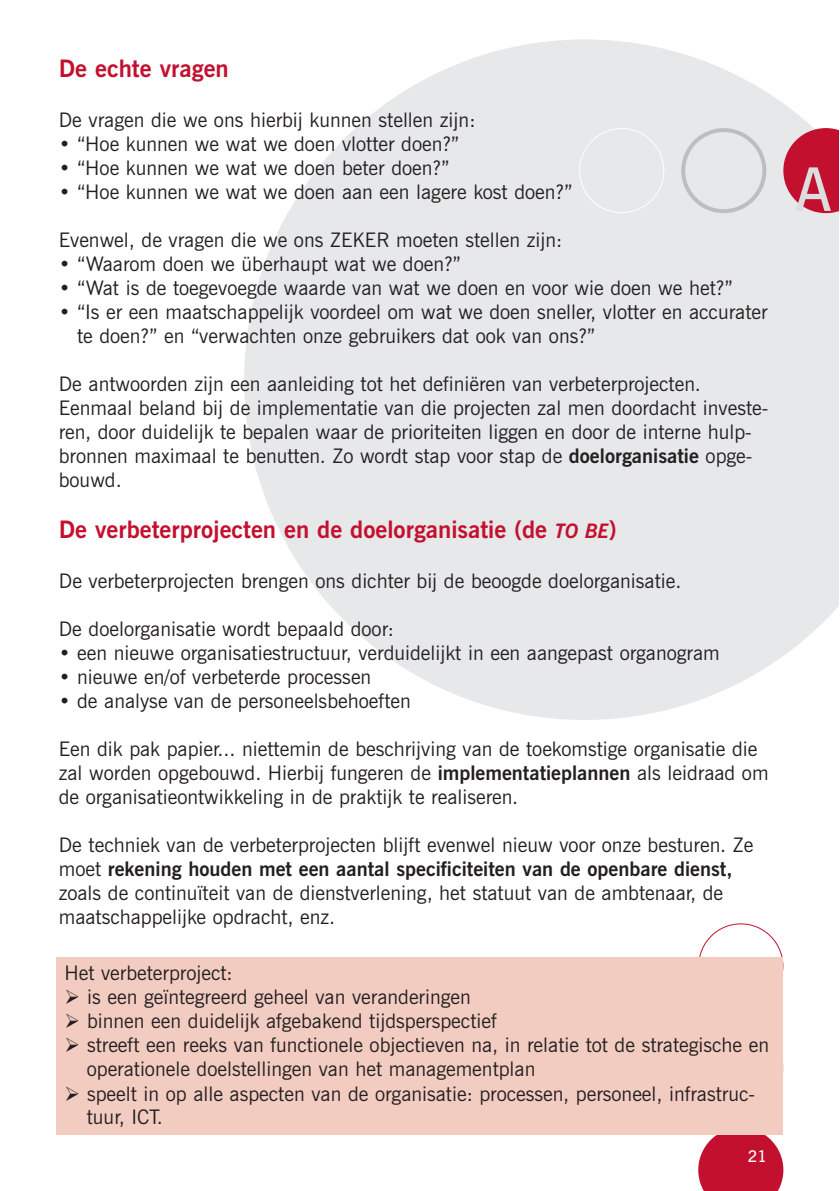
<style>
.page{position:relative;width:840px;height:1191px;background:#fff}
.page>*{position:absolute;margin:0;border:0;box-sizing:border-box;transform-origin:0 0}
.t1{font:600 60px "News Gothic BT";color:#dcdddf}
.t2{font:700 24px "News Gothic BT";color:#c3102f}
.t3{font:20px/24px "News Gothic BT";color:#231f20}
.t4{font:600 16px "News Gothic BT";color:#fff}
.s1{font-weight:700}
.s2{font-style:italic;font-size:20px}
</style>
<div class="page">
<svg style="left:244px;top:39px;width:594px;height:681px;fill:#e7e8e9"></svg>
<svg style="left:697px;top:1127px;width:86px;height:64px;background:#ca2c47"></svg>
<svg style="left:782px;top:128px;width:56px;height:85px;background:#c93952"></svg>
<svg style="left:680px;top:128px;width:86px;height:85px;background:#e1e2e3"></svg>
<div style="left:578px;top:128px;width:86px;height:85px;border:2px solid #fff;border-radius:50%"></div>
<div style="left:57px;top:957px;width:725px;height:177px;background:#f3ccc1"></div>
<p class="t2" style="left:59px;top:59px;width:171px">De echte vragen</p>
<p class="t3" style="left:59px;top:109px;width:418px">De vragen die we ons hierbij kunnen stellen zijn:</p>
<p class="t3" style="left:59px;top:133px;width:402px">• “Hoe kunnen we wat we doen vlotter doen?”</p>
<p class="t3" style="left:59px;top:157px;width:392px">• “Hoe kunnen we wat we doen beter doen?”</p>
<p class="t3" style="left:59px;top:181px;width:515px">• “Hoe kunnen we wat we doen aan een lagere kost doen?”</p>
<p class="t3" style="left:59px;top:229px;width:505px">Evenwel, de vragen die we ons ZEKER moeten stellen zijn:</p>
<p class="t3" style="left:59px;top:253px;width:403px">• “Waarom doen we überhaupt wat we doen?”</p>
<p class="t3" style="left:59px;top:277px;width:675px">• “Wat is de toegevoegde waarde van wat we doen en voor wie doen we het?”</p>
<p class="t3" style="left:77px;top:301px;width:691px;text-indent:-18px">• “Is er een maatschappelijk voordeel om wat we doen sneller, vlotter en accurater te doen?” en “verwachten onze gebruikers dat ook van ons?”</p>
<p class="t3" style="left:59px;top:373px;width:710px">De antwoorden zijn een aanleiding tot het definiëren van verbeterprojecten.<br>Eenmaal beland bij de implementatie van die projecten zal men doordacht investe&shy;ren, door duidelijk te bepalen waar de prioriteiten liggen en door de interne hulp&shy;bronnen maximaal te benutten. Zo wordt stap voor stap de <span class="s1">doelorganisatie</span> opge&shy;bouwd.</p>
<p class="t2" style="left:59px;top:520px;width:559px">De verbeterprojecten en de doelorganisatie (de <span class="s2">TO BE</span>)</p>
<p class="t3" style="left:59px;top:570px;width:623px">De verbeterprojecten brengen ons dichter bij de beoogde doelorganisatie.</p>
<p class="t3" style="left:59px;top:618px;width:336px">De doelorganisatie wordt bepaald door:</p>
<p class="t3" style="left:59px;top:642px;width:662px">• een nieuwe organisatiestructuur, verduidelijkt in een aangepast organogram</p>
<p class="t3" style="left:59px;top:666px;width:314px">• nieuwe en/of verbeterde processen</p>
<p class="t3" style="left:59px;top:690px;width:353px">• de analyse van de personeelsbehoeften</p>
<p class="t3" style="left:59px;top:738px;width:711px">Een dik pak papier... niettemin de beschrijving van de toekomstige organisatie die zal worden opgebouwd. Hierbij fungeren de <span class="s1">implementatieplannen</span> als leidraad om de organisatieontwikkeling in de praktijk te realiseren.</p>
<p class="t3" style="left:59px;top:834px;width:695px">De techniek van de verbeterprojecten blijft evenwel nieuw voor onze besturen. Ze moet <span class="s1">rekening houden met een aantal specificiteiten van de openbare dienst, </span>zoals de continuïteit van de dienstverlening, het statuut van de ambtenaar, de maatschappelijke opdracht, enz.</p>
<p class="t3" style="left:87px;top:962px;width:683px;text-indent:-22px">Het verbeterproject:<br>is een geïntegreerd geheel van veranderingen<br>binnen een duidelijk afgebakend tijdsperspectief<br>streeft een reeks van functionele objectieven na, in relatie tot de strategische en operationele doelstellingen van het managementplan<br>speelt in op alle aspecten van de organisatie: processen, personeel, infrastruc&shy;tuur, ICT.</p>
<p class="t4" style="left:747px;top:1150px;width:21px">21</p>
<h1 class="t1" style="left:794px;top:167px;width:38px">A</h1>
</div>
